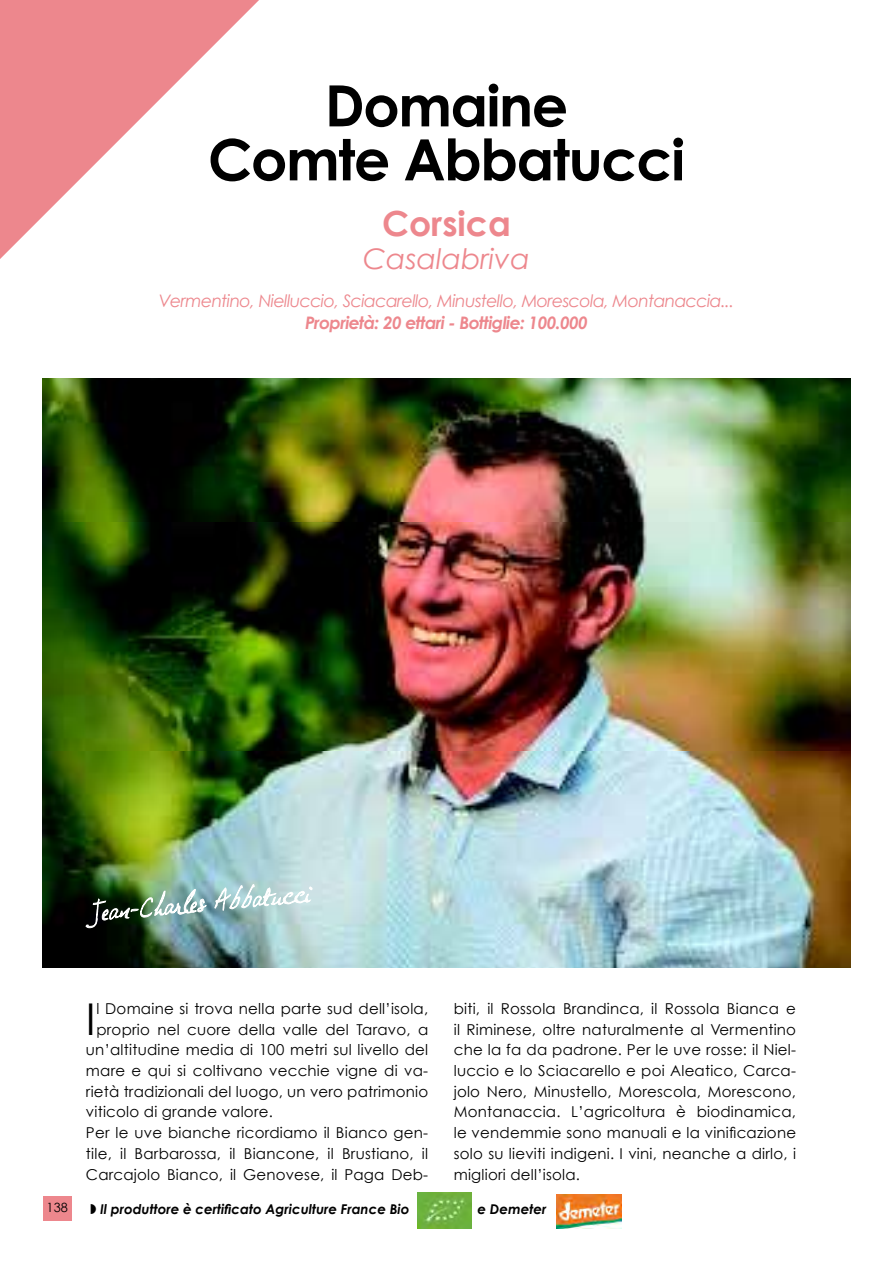
<style>
.page{position:relative;width:893px;height:1263px;background:#fff}
.page>*{position:absolute;margin:0;border:0;box-sizing:border-box;transform-origin:0 0}
.t1{font:700 57px/54px "Century Gothic";letter-spacing:-.025em;color:#000;text-align:center}
.t2{font:43.8px "Century Gothic";color:#000}
.t3{font:700 34.65px "Century Gothic";color:#ed878d}
.t4{font:italic 28.35px "Century Gothic";color:#ed878d}
.t5{font:italic 17.25px "Century Gothic";letter-spacing:-.035em;color:#ed878d}
.t6{font:italic 700 17.25px "Century Gothic";letter-spacing:-.035em;color:#ed878d}
.t7{font:15px/20.7px "Century Gothic";letter-spacing:.015em;color:#000;text-align:justify}
.t8{font:italic 700 13.5px "Century Gothic";color:#000}
.t9{font:12.75px "Century Gothic";color:#000}
</style>
<div class="page">
<div style="left:43px;top:1196px;width:29px;height:24px;background:#ed878d"></div>
<svg style="left:0;top:0;width:259px;height:259px"></svg>
<img style="left:43px;top:378px;width:807px;height:590px">
<img style="left:86px;top:884px;width:226px;height:44px">
<img style="left:418px;top:1192px;width:54px;height:36px">
<img style="left:556px;top:1194px;width:65px;height:34px">
<h1 class="t1" style="left:208px;top:77px;width:479px">Domaine<br>Comte Abbatucci</h1>
<h3 class="t3" style="left:382px;top:202px;width:130px">Corsica</h3>
<h3 class="t4" style="left:363px;top:242px;width:168px">Casalabriva</h3>
<p class="t5" style="left:159px;top:290px;width:577px">Vermentino, Nielluccio, Sciacarello, Minustello, Morescola, Montanaccia...</p>
<p class="t6" style="left:305px;top:312px;width:284px">Proprietà: 20 ettari - Bottiglie: 100.000</p>
<p class="t9" style="left:47px;top:1199px;width:23px">138</p>
<h2 class="t2" style="left:86px;top:992px;width:11px">I</h2>
<p class="t7" style="left:96px;top:998px;width:333px">l Domaine si trova nella parte sud dell’isola,</p>
<p class="t7" style="left:96px;top:1019px;width:333px">proprio nel cuore della valle del Taravo, a</p>
<p class="t7" style="left:86px;top:1039px;width:344px">un’altitudine media di 100 metri sul livello del</p>
<p class="t7" style="left:86px;top:1060px;width:344px">mare e qui si coltivano vecchie vigne di va-</p>
<p class="t7" style="left:86px;top:1081px;width:344px">rietà tradizionali del luogo, un vero patrimonio</p>
<p class="t7" style="left:86px;top:1101px;width:188px">viticolo di grande valore.</p>
<p class="t7" style="left:86px;top:1122px;width:344px">Per le uve bianche ricordiamo il Bianco gen-</p>
<p class="t7" style="left:86px;top:1143px;width:344px">tile, il Barbarossa, il Biancone, il Brustiano, il</p>
<p class="t7" style="left:86px;top:1163px;width:344px">Carcajolo Bianco, il Genovese, il Paga Deb-</p>
<p class="t7" style="left:454px;top:998px;width:344px">biti, il Rossola Brandinca, il Rossola Bianca e il Riminese, oltre naturalmente al Vermentino che la fa da padrone. Per le uve rosse: il Niel&shy;luccio e lo Sciacarello e poi Aleatico, Carca&shy;jolo Nero, Minustello, Morescola, Morescono, Montanaccia. L’agricoltura è biodinamica, le vendemmie sono manuali e la vinificazione solo su lieviti indigeni. I vini, neanche a dirlo, i migliori dell’isola.</p>
<p class="t8" style="left:100px;top:1200px;width:311px">Il produttore è certificato Agriculture France Bio</p>
<p class="t8" style="left:478px;top:1200px;width:70px">e Demeter</p>
</div>
